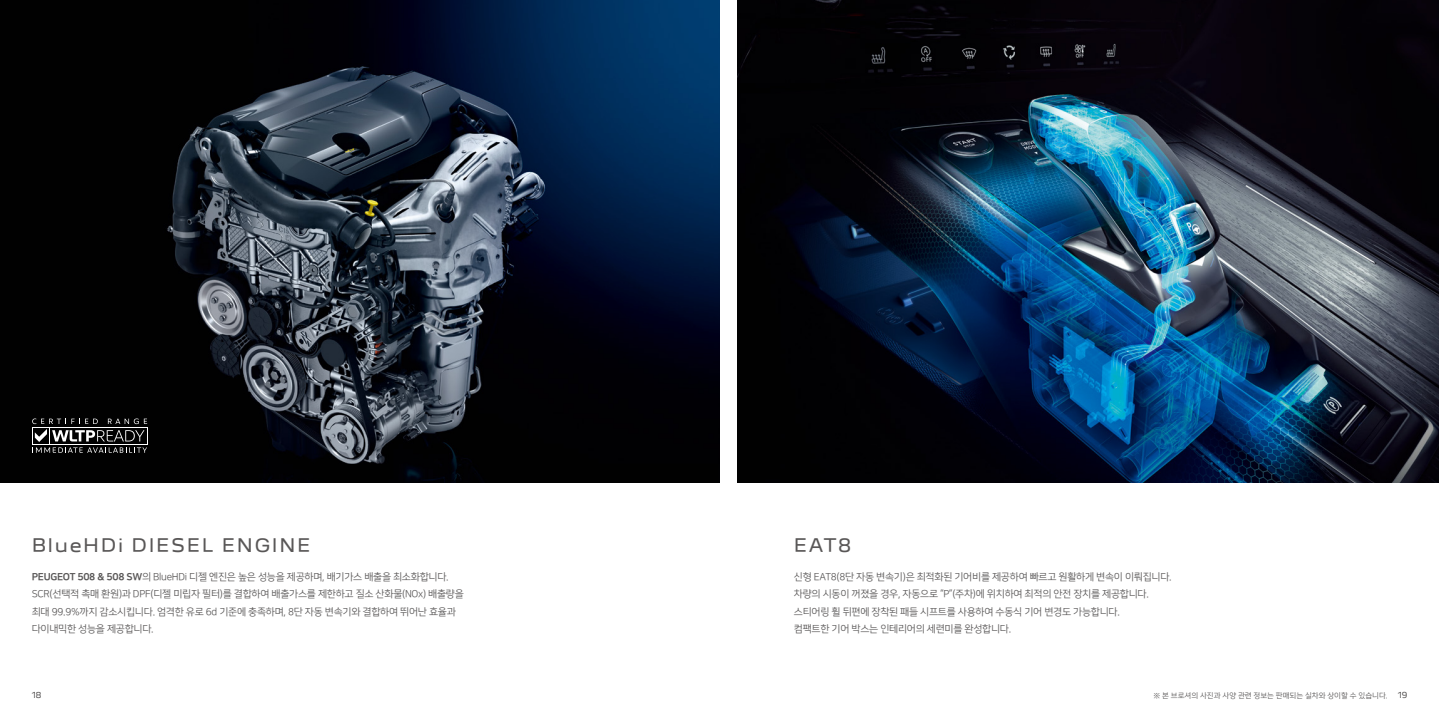
<style>
.page{position:relative;width:1439px;height:720px;background:#fff}
.page>*{position:absolute;margin:0;border:0;box-sizing:border-box;transform-origin:0 0}
.t1{font:16.88px "Peugeot New";letter-spacing:.1em;color:#595757}
.t2{font:10px/17.5px "Nanum Square OTFR";letter-spacing:-.025em;color:#595757}
.t3{font:7.5px "Nanum Square OTFR";color:#595757}
.t4{font:7.5px "Peugeot New";color:#595757}
.s1{font-family:"Nanum Square OTFEB"}
</style>
<div class="page">
<img style="left:737px;top:0;width:702px;height:482px">
<img style="left:0;top:0;width:719px;height:482px">
<svg style="left:32px;top:418px;width:116px;height:34px;background:#3f3f3f"></svg>
<h1 class="t1" style="left:32px;top:533px;width:280px">BlueHDi DIESEL ENGINE</h1>
<p class="t2" style="left:32px;top:568px;width:434px"><span class="s1">PEUGEOT 508 &amp; 508 SW</span>의 BlueHDi 디젤 엔진은 높은 성능을 제공하며, 배기가스 배출을 최소화합니다.<br>SCR(선택적 촉매 환원)과 DPF(디젤 미립자 필터)를 결합하여 배출가스를 제한하고 질소 산화물(NOx) 배출량을 최대 99.9%까지 감소시킵니다. 엄격한 유로 6d 기준에 충족하며, 8단 자동 변속기와 결합하여 뛰어난 효율과 다이내믹한 성능을 제공합니다.</p>
<h1 class="t1" style="left:794px;top:533px;width:59px">EAT8</h1>
<p class="t2" style="left:794px;top:568px;width:379px">신형 EAT8(8단 자동 변속기)은 최적화된 기어비를 제공하여 빠르고 원활하게 변속이 이뤄집니다. 차량의 시동이 꺼졌을 경우, 자동으로 “P”(주차)에 위치하여 최적의 안전 장치를 제공합니다. 스티어링 휠 뒤편에 장착된 패들 시프트를 사용하여 수동식 기어 변경도 가능합니다.<br>컴팩트한 기어 박스는 인테리어의 세련미를 완성합니다.</p>
<p class="t4" style="left:32px;top:690px;width:11px">18</p>
<p class="t3" style="left:1153px;top:691px;width:236px">※ 본 브로셔의 사진과 사양 관련 정보는 판매되는 실차와 상이할 수 있습니다.</p>
<p class="t4" style="left:1397px;top:690px;width:11px">19</p>
</div>
